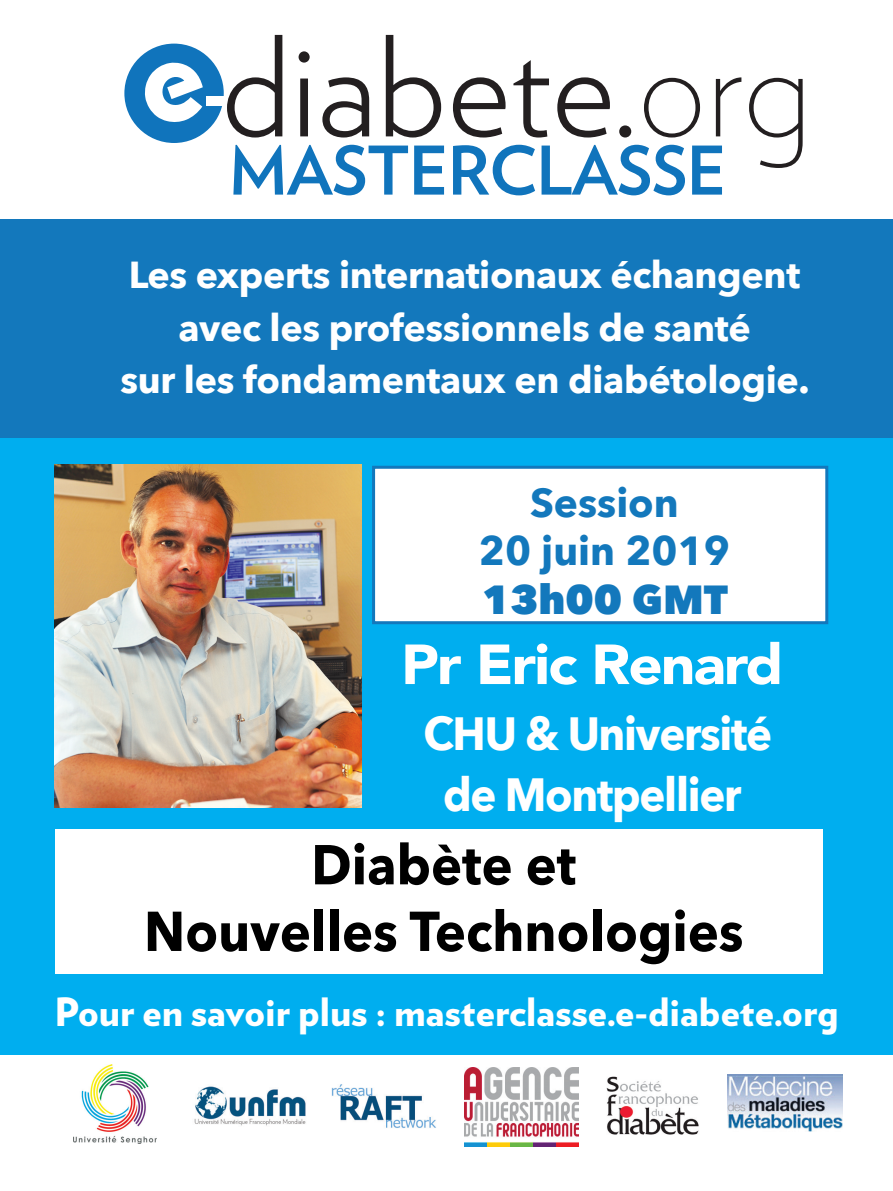
<style>
.page{position:relative;width:893px;height:1191px;background:#fff}
.page>*{position:absolute;margin:0;border:0;box-sizing:border-box;transform-origin:0 0}
.t1{font:300 138.45px "Verlag";color:#231f20}
.t2{font:700 66.9px "Verlag";letter-spacing:-.015em;color:#1074bc}
.t3{font:900 55.8px "Avenir";letter-spacing:-.03em;color:#fff;scale:1.08 1}
.t4{font:700 55.5px/66.6px "Avenir Next";color:#000;text-align:center;scale:.94 1}
.t5{font:700 46.5px/61.2px "Avenir Next";letter-spacing:-.03em;color:#fff;text-align:center;scale:.94 1}
.t6{font:700 40.5px/48.6px "Avenir Next";color:#1378bc;text-align:center}
.t7{font:800 40.5px "Avenir Next";color:#1378bc}
.t8{font:900 39px "Verlag";color:#fff}
.t9{font:700 37.5px/52.5px "Avenir Next";letter-spacing:-.01em;color:#fff;text-align:center}
.s1{font-weight:200}
</style>
<div class="page">
<div style="left:0;top:220px;width:893px;height:220px;background:#1378bc"></div>
<div style="left:0;top:438px;width:893px;height:616px;background:#00aeef"></div>
<img style="left:54px;top:465px;width:307px;height:342px">
<div style="left:374px;top:467px;width:453px;height:155px;background:#fff"></div>
<div style="left:372px;top:466px;width:456px;height:158px;border:3px solid #1378bc"></div>
<img style="left:727px;top:1074px;width:115px;height:58px">
<img style="left:73px;top:1065px;width:83px;height:78px">
<img style="left:194px;top:1086px;width:112px;height:40px">
<img style="left:331px;top:1084px;width:105px;height:44px">
<img style="left:464px;top:1067px;width:114px;height:79px">
<img style="left:606px;top:1076px;width:93px;height:59px">
<div style="left:124px;top:44px;width:100px;height:99px;background:#1074bc;border-radius:50%"></div>
<div style="left:206px;top:97px;width:20px;height:9px;background:#fff"></div>
<div style="left:56px;top:829px;width:767px;height:144px;background:#fff"></div>
<h1 class="t1" style="left:221px;top:-15px;width:593px">diabete.<span class="s1">org</span></h1>
<h2 class="t2" style="left:229px;top:118px;width:499px">MASTERCLASSE</h2>
<p class="t9" style="left:121px;top:248px;width:691px">Les experts internationaux échangent avec les professionnels de santé<br>sur les fondamentaux en diabétologie.</p>
<p class="t6" style="left:479px;top:477px;width:253px">Session<br>20 juin 2019</p>
<p class="t7" style="left:482px;top:574px;width:248px">13h00 GMT</p>
<h3 class="t3" style="left:401px;top:617px;width:355px">Pr Eric Renard</h3>
<p class="t5" style="left:423px;top:702px;width:372px">CHU &amp; Université de Montpellier</p>
<h3 class="t4" style="left:144px;top:830px;width:639px">Diabète et<br>Nouvelles Technologies</h3>
<p class="t8" style="left:55px;top:980px;width:785px">Pour en savoir plus : masterclasse.e-diabete.org</p>
</div>
